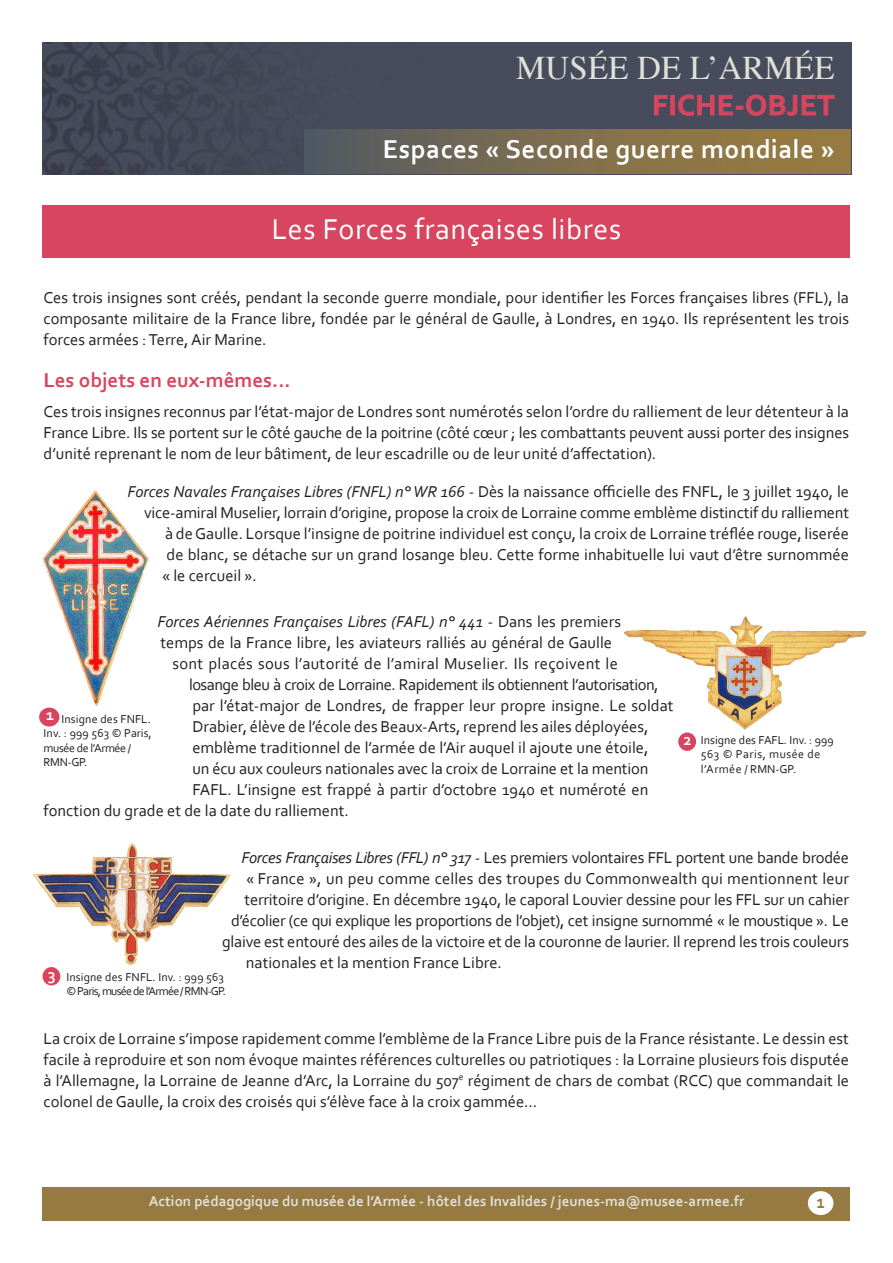
<style>
.page{position:relative;width:893px;height:1263px;background:#fff}
.page>*{position:absolute;margin:0;border:0;box-sizing:border-box;transform-origin:0 0}
.t1{font:33px "Times";letter-spacing:.005em;color:#e1e0d8}
.t2{font:30px "Corbel";letter-spacing:.02em;color:#fff}
.t3{font:700 30px "Corbel";letter-spacing:.02em;color:#d8455f}
.t4{font:700 27px "Corbel";letter-spacing:.02em;color:#fff}
.t5{font:700 21px "Corbel";color:#d8455f}
.t6{font:700 19.8px "Corbel";color:#967a41;scale:.83 1}
.t7{font:16.5px/21px "Corbel";color:#231f20;text-align:justify}
.t8{font:16.5px "Corbel";letter-spacing:-.02em;color:#231f20}
.t9{font:16.5px "Corbel";letter-spacing:-.03em;color:#231f20}
.t10{font:italic 16.5px "Corbel";color:#231f20}
.t11{font:16.5px "Corbel";letter-spacing:.02em;color:#231f20}
.t12{font:700 16.5px "Corbel";color:#fff}
.t13{font:700 15px "Corbel";color:#e1e0d8}
.t14{font:12px/14.4px "Corbel";color:#231f20}
.s1{font-style:italic}
.s2{font-style:normal}
</style>
<div class="page">
<img style="left:42px;top:490px;width:107px;height:218px">
<img style="left:43px;top:43px;width:808px;height:132px">
<div style="left:304px;top:130px;width:546px;height:44px;background:linear-gradient(to right,#585c62,#a07f3d)"></div>
<svg style="left:654px;top:95px;width:13px;height:20px"></svg>
<svg style="left:678px;top:95px;width:156px;height:21px;background:#664a5c"></svg>
<div style="left:43px;top:1187px;width:807px;height:33px;background:#967a41"></div>
<div style="left:808px;top:1191px;width:25px;height:24px;background:#fff;border-radius:50%"></div>
<div style="left:43px;top:206px;width:807px;height:52px;background:#d8455f"></div>
<img style="left:624px;top:616px;width:243px;height:114px">
<img style="left:33px;top:843px;width:198px;height:122px">
<div style="left:39px;top:708px;width:20px;height:18px;background:#d8455f;border-radius:50%"></div>
<div style="left:678px;top:732px;width:18px;height:19px;background:#d8455f;border-radius:50%"></div>
<div style="left:43px;top:967px;width:17px;height:18px;background:#d8455f;border-radius:50%"></div>
<h1 class="t1" style="left:516px;top:37px;width:320px">MUSÉE DE L’ARMÉE</h1>
<h2 class="t3" style="left:652px;top:86px;width:184px">FICHE-OBJET</h2>
<h3 class="t4" style="left:383px;top:133px;width:453px">Espaces « Seconde guerre mondiale »</h3>
<h2 class="t2" style="left:272px;top:210px;width:351px">Les Forces françaises libres</h2>
<p class="t7" style="left:43px;top:286px;width:807px">Ces trois insignes sont créés, pendant la seconde guerre mondiale, pour identifier les Forces françaises libres (FFL), la composante militaire de la France libre, fondée par le général de Gaulle, à Londres, en 1940. Ils représentent les trois forces armées : Terre, Air Marine.</p>
<p class="t5" style="left:43px;top:367px;width:249px">Les objets en eux-mêmes...</p>
<p class="t7" style="left:43px;top:400px;width:807px">Ces trois insignes reconnus par l’état-major de Londres sont numérotés selon l’ordre du ralliement de leur détenteur à la France Libre. Ils se portent sur le côté gauche de la poitrine (côté cœur ; les combattants peuvent aussi porter des insignes d’unité reprenant le nom de leur bâtiment, de leur escadrille ou de leur unité d’affectation).</p>
<p class="t7" style="left:127px;top:480px;width:723px"><span class="s1">Forces Navales Françaises Libres (FNFL) n° WR 166</span> - Dès la naissance officielle des FNFL, le 3 juillet 1940, le</p>
<p class="t7" style="left:144px;top:501px;width:707px">vice-amiral Muselier, lorrain d’origine, propose la croix de Lorraine comme emblème distinctif du ralliement</p>
<p class="t7" style="left:165px;top:522px;width:686px">à de Gaulle. Lorsque l’insigne de poitrine individuel est conçu, la croix de Lorraine tréflée rouge, liserée</p>
<p class="t7" style="left:166px;top:543px;width:684px">de blanc, se détache sur un grand losange bleu. Cette forme inhabituelle lui vaut d’être surnommée</p>
<p class="t7" style="left:162px;top:564px;width:96px">« le cercueil ».</p>
<p class="t10" style="left:157px;top:611px;width:465px">Forces Aériennes Françaises Libres (FAFL) n° 441 <span class="s2">- Dans les premiers</span></p>
<p class="t7" style="left:160px;top:632px;width:453px">temps de la France libre, les aviateurs ralliés au général de Gaulle</p>
<p class="t11" style="left:172px;top:653px;width:447px">sont placés sous l’autorité de l’amiral Muselier. Ils reçoivent le</p>
<p class="t9" style="left:189px;top:674px;width:471px">losange bleu à croix de Lorraine. Rapidement ils obtiennent l’autorisation,</p>
<p class="t7" style="left:192px;top:695px;width:483px">par l’état-major de Londres, de frapper leur propre insigne. Le soldat</p>
<p class="t7" style="left:192px;top:716px;width:458px">Drabier, élève de l’école des Beaux-Arts, reprend les ailes déployées,</p>
<p class="t7" style="left:192px;top:737px;width:458px">emblème traditionnel de l’armée de l’Air auquel il ajoute une étoile,</p>
<p class="t7" style="left:192px;top:758px;width:458px">un écu aux couleurs nationales avec la croix de Lorraine et la mention</p>
<p class="t7" style="left:192px;top:779px;width:458px">FAFL. L’insigne est frappé à partir d’octobre 1940 et numéroté en</p>
<p class="t7" style="left:43px;top:800px;width:307px">fonction du grade et de la date du ralliement.</p>
<p class="t8" style="left:241px;top:847px;width:609px"><span class="s1">Forces Françaises Libres (FFL) n° 317 -</span> Les premiers volontaires FFL portent une bande brodée</p>
<p class="t7" style="left:246px;top:867px;width:604px">« France », un peu comme celles des troupes du Commonwealth qui mentionnent leur</p>
<p class="t7" style="left:244px;top:888px;width:606px">territoire d’origine. En décembre 1940, le caporal Louvier dessine pour les FFL sur un cahier</p>
<p class="t8" style="left:231px;top:910px;width:620px">d’écolier (ce qui explique les proportions de l’objet), cet insigne surnommé « le moustique ». Le</p>
<p class="t7" style="left:222px;top:930px;width:628px">glaive est entouré des ailes de la victoire et de la couronne de laurier. Il reprend les trois couleurs</p>
<p class="t7" style="left:246px;top:951px;width:258px">nationales et la mention France Libre.</p>
<p class="t12" style="left:46px;top:705px;width:10px">1</p>
<p class="t14" style="left:44px;top:711px;width:110px;text-indent:18px">Insigne des FNFL.<br>Inv. : 999 563 © Paris, musée de l’Armée /<br>RMN-GP.</p>
<p class="t14" style="left:701px;top:732px;width:134px">Insigne des FAFL. Inv. : 999<br>563 © Paris, musée de l’Armée / RMN-GP.</p>
<p class="t12" style="left:683px;top:730px;width:10px">2</p>
<p class="t12" style="left:48px;top:964px;width:10px">3</p>
<p class="t14" style="left:66px;top:969px;width:161px">Insigne des FNFL. Inv. : 999 563 © Paris, musée de l’Armée / RMN-GP.</p>
<p class="t7" style="left:43px;top:1027px;width:807px">La croix de Lorraine s’impose rapidement comme l’emblème de la France Libre puis de la France résistante. Le dessin est facile à reproduire et son nom évoque maintes références culturelles ou patriotiques : la Lorraine plusieurs fois disputée à l’Allemagne, la Lorraine de Jeanne d’Arc, la Lorraine du 507<sup>e</sup> régiment de chars de combat (RCC) que commandait le colonel de Gaulle, la croix des croisés qui s’élève face à la croix gammée…</p>
<p class="t13" style="left:149px;top:1192px;width:597px">Action pédagogique du musée de l’Armée - hôtel des Invalides / jeunes-ma@musee-armee.fr</p>
<p class="t6" style="left:817px;top:1189px;width:11px">1</p>
</div>
